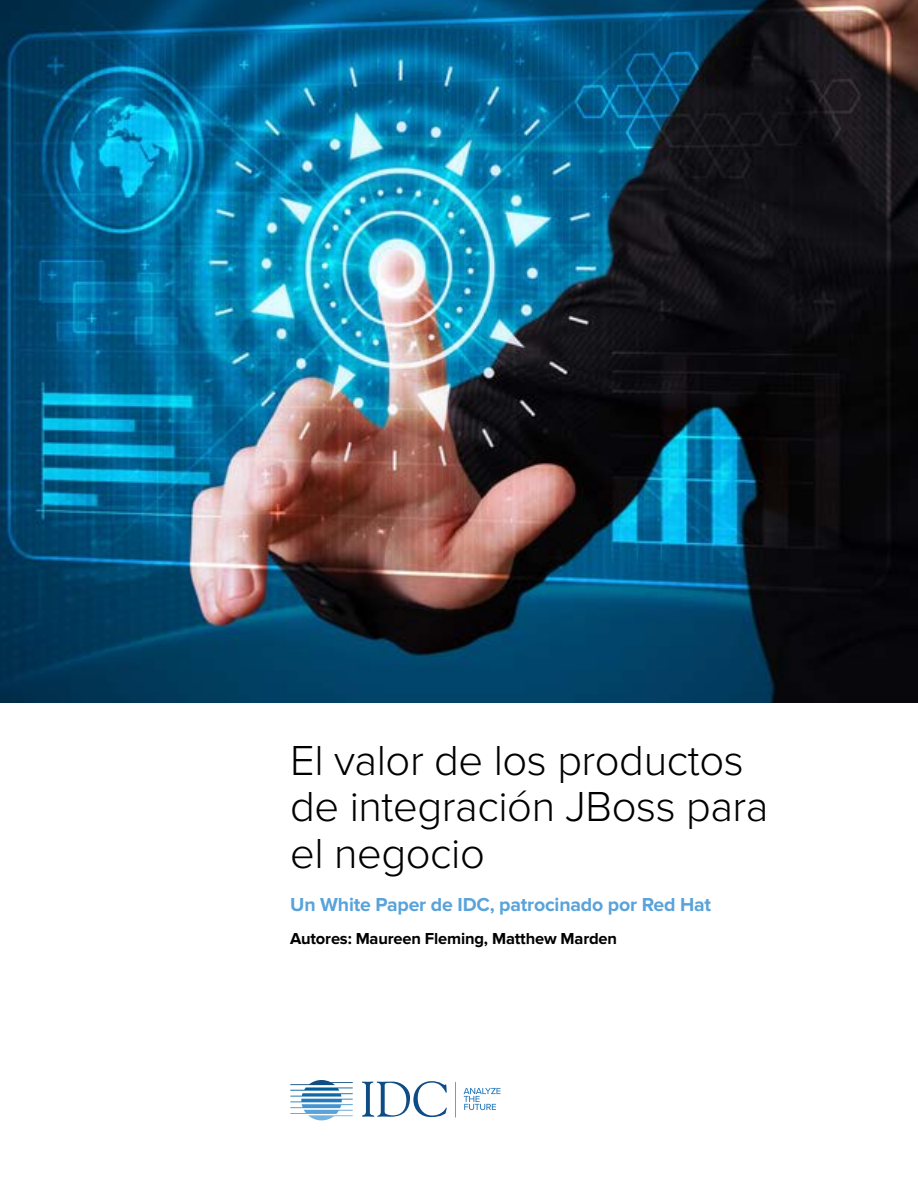
<style>
.page{position:relative;width:918px;height:1188px;background:#fff}
.page>*{position:absolute;margin:0;border:0;box-sizing:border-box;transform-origin:0 0}
.t1{font:300 43.5px/46.5px "Proxima Nova";letter-spacing:-.01em;color:#000}
.t2{font:700 19.5px "Proxima Nova";letter-spacing:-.01em;color:#59a3da}
.t3{font:700 16.5px "Proxima Nova";letter-spacing:-.01em;color:#000}
</style>
<div class="page">
<svg style="left:455px;top:1082px;width:1px;height:36px"></svg>
<svg style="left:362px;top:1081px;width:85px;height:36px"></svg>
<svg style="left:290px;top:1080px;width:63px;height:40px"></svg>
<svg style="left:464px;top:1088px;width:37px;height:22px"></svg>
<img style="left:0;top:0;width:918px;height:703px">
<p class="t1" style="left:290px;top:738px;width:480px">El valor de los productos de integración JBoss para el negocio</p>
<p class="t2" style="left:290px;top:893px;width:422px">Un White Paper de IDC, patrocinado por Red Hat</p>
<p class="t3" style="left:290px;top:929px;width:328px">Autores: Maureen Fleming, Matthew Marden</p>
</div>
